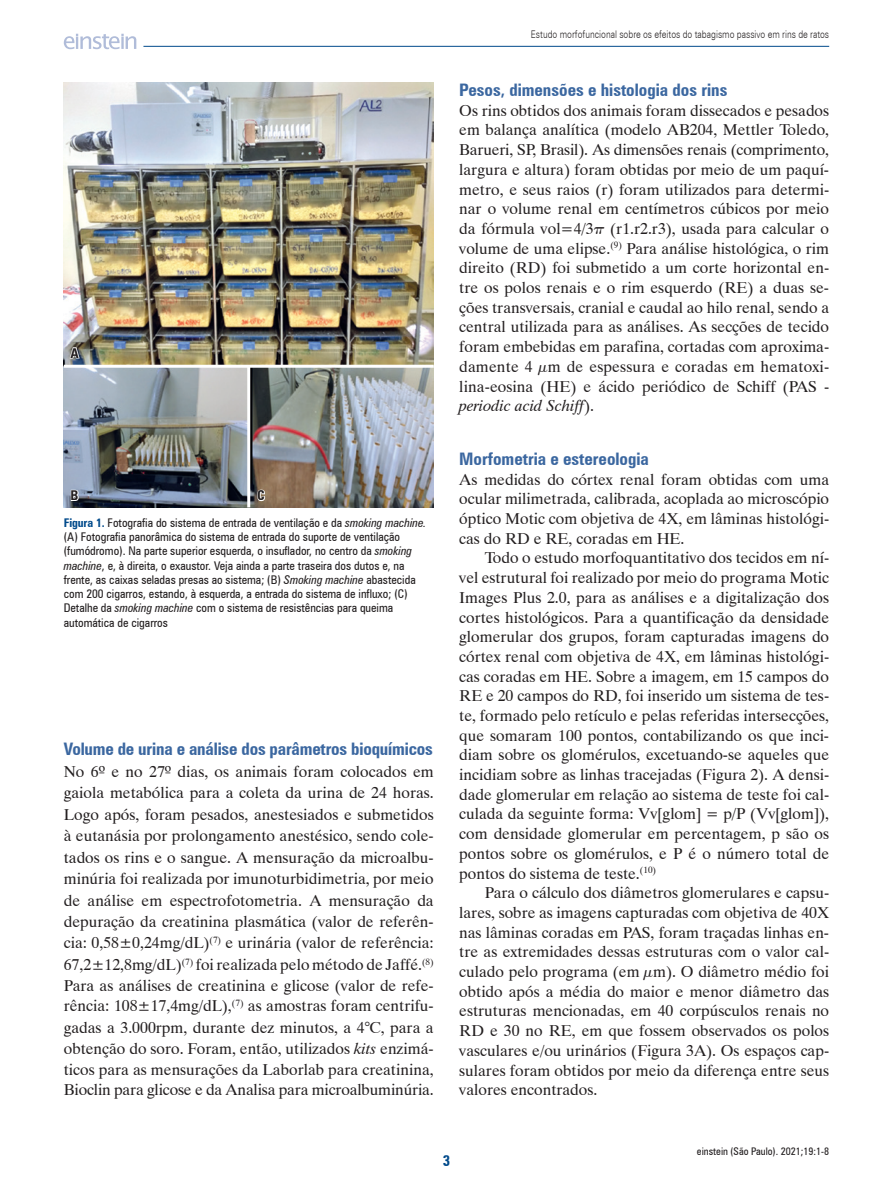
<style>
.page{position:relative;width:893px;height:1191px;background:#fff}
.page>*{position:absolute;margin:0;border:0;box-sizing:border-box;transform-origin:0 0}
.t1{font:700 condensed 17.25px "Zurich BT";color:#3b67a0}
.t2{font:15.75px/19.6px "Dutch 801 BT";color:#231f20;text-align:justify}
.t3{font:700 condensed 15px "Zurich BT";color:#004a8b}
.t4{font:700 condensed 13.5px "Zurich BT";color:#231f20}
.t5{font:condensed 12px/14.2px "Zurich BT";color:#231f20}
.t6{font:300 10.5px "Zurich BT";color:#231f20;scale:.8 1}
.t7{font:condensed 10.5px "Zurich BT";color:#231f20}
.s1{font-weight:700;color:#004a8b}
.s2{font-style:italic}
</style>
<div class="page">
<svg style="left:64px;top:34px;width:72px;height:15px"></svg>
<hr style="left:143px;top:46px;width:686px;height:1px;background:#004a8b">
<img style="left:64px;top:83px;width:370px;height:424px">
<hr style="left:64px;top:365px;width:370px;height:3px;background:#fff">
<hr style="left:247px;top:366px;width:3px;height:141px;background:#fff">
<svg style="left:69px;top:346px;width:11px;height:13px"></svg>
<svg style="left:65px;top:488px;width:15px;height:14px"></svg>
<svg style="left:256px;top:488px;width:10px;height:14px"></svg>
<p class="t4" style="left:70px;top:345px;width:10px">A</p>
<p class="t4" style="left:71px;top:487px;width:9px">B</p>
<p class="t4" style="left:257px;top:487px;width:9px">C</p>
<p class="t5" style="left:64px;top:515px;width:364px"><span class="s1">Figura 1.</span> Fotografia do sistema de entrada de ventilação e da <span class="s2">smoking machine. </span>(A) Fotografia panorâmica do sistema de entrada do suporte de ventilação (fumódromo). Na parte superior esquerda, o insuflador, no centro da <span class="s2">smoking machine</span>, e, à direita, o exaustor. Veja ainda a parte traseira dos dutos e, na frente, as caixas seladas presas ao sistema; (B) <span class="s2">Smoking machine</span> abastecida com 200 cigarros, estando, à esquerda, a entrada do sistema de influxo; (C)<br>Detalhe da <span class="s2">smoking machine</span> com o sistema de resistências para queima automática de cigarros</p>
<p class="t1" style="left:64px;top:739px;width:371px">Volume de urina e análise dos parâmetros bioquímicos</p>
<p class="t2" style="left:64px;top:760px;width:371px;line-height:21.1px">No 6º e no 27º dias, os animais foram colocados em gaiola metabólica para a coleta da urina de 24 horas.<br>Logo após, foram pesados, anestesiados e submetidos à eutanásia por prolongamento anestésico, sendo cole&shy;tados os rins e o sangue. A mensuração da microalbu&shy;minúria foi realizada por imunoturbidimetria, por meio de análise em espectrofotometria. A mensuração da depuração da creatinina plasmática (valor de referên&shy;cia: 0,58±0,24mg/dL)<sup>(7)</sup> e urinária (valor de referência:<br>67,2±12,8mg/dL)<sup>(7)</sup> foi realizada pelo método de Jaffé.<sup>(8)<br></sup>Para as análises de creatinina e glicose (valor de refe&shy;rência: 108±17,4mg/dL),<sup>(7)</sup> as amostras foram centrifu&shy;gadas a 3.000rpm, durante dez minutos, a 4°C, para a obtenção do soro. Foram, então, utilizados <span class="s2">kits</span> enzimá&shy;ticos para as mensurações da Laborlab para creatinina, Bioclin para glicose e da Analisa para microalbuminúria.</p>
<p class="t6" style="left:531px;top:28px;width:374px">Estudo morfofuncional sobre os efeitos do tabagismo passivo em rins de ratos</p>
<p class="t1" style="left:459px;top:79px;width:270px">Pesos, dimensões e histologia dos rins</p>
<p class="t2" style="left:459px;top:100px;width:371px">Os rins obtidos dos animais foram dissecados e pesados em balança analítica (modelo AB204, Mettler Toledo, Barueri, SP, Brasil). As dimensões renais (comprimento, largura e altura) foram obtidas por meio de um paquí&shy;metro, e seus raios (r) foram utilizados para determi&shy;nar o volume renal em centímetros cúbicos por meio da fórmula vol=4/3π (r1.r2.r3), usada para calcular o volume de uma elipse.<sup>(9)</sup> Para análise histológica, o rim direito (RD) foi submetido a um corte horizontal en&shy;tre os polos renais e o rim esquerdo (RE) a duas se&shy;ções transversais, cranial e caudal ao hilo renal, sendo a central utilizada para as análises. As secções de tecido foram embebidas em parafina, cortadas com aproxima&shy;damente 4 μm de espessura e coradas em hematoxi&shy;lina-eosina (HE) e ácido periódico de Schiff (PAS - <span class="s2">periodic acid Schiff</span>).</p>
<p class="t1" style="left:459px;top:448px;width:191px">Morfometria e estereologia</p>
<p class="t2" style="left:459px;top:469px;width:371px">As medidas do córtex renal foram obtidas com uma ocular milimetrada, calibrada, acoplada ao microscópio óptico Motic com objetiva de 4X, em lâminas histológi&shy;cas do RD e RE, coradas em HE.</p>
<p class="t2" style="left:459px;top:548px;width:371px;text-indent:26px">Todo o estudo morfoquantitativo dos tecidos em ní&shy;vel estrutural foi realizado por meio do programa Motic Images Plus 2.0, para as análises e a digitalização dos cortes histológicos. Para a quantificação da densidade glomerular dos grupos, foram capturadas imagens do córtex renal com objetiva de 4X, em lâminas histológi&shy;cas coradas em HE. Sobre a imagem, em 15 campos do RE e 20 campos do RD, foi inserido um sistema de tes&shy;te, formado pelo retículo e pelas referidas intersecções, que somaram 100 pontos, contabilizando os que inci&shy;diam sobre os glomérulos, excetuando-se aqueles que incidiam sobre as linhas tracejadas (Figura 2). A densi&shy;dade glomerular em relação ao sistema de teste foi cal&shy;culada da seguinte forma: Vv[glom] = p/P (Vv[glom]), com densidade glomerular em percentagem, p são os pontos sobre os glomérulos, e P é o número total de pontos do sistema de teste.<sup>(10)</sup></p>
<p class="t2" style="left:459px;top:883px;width:371px;text-indent:26px">Para o cálculo dos diâmetros glomerulares e capsu&shy;lares, sobre as imagens capturadas com objetiva de 40X nas lâminas coradas em PAS, foram traçadas linhas en&shy;tre as extremidades dessas estruturas com o valor cal&shy;culado pelo programa (em µm). O diâmetro médio foi obtido após a média do maior e menor diâmetro das estruturas mencionadas, em 40 corpúsculos renais no RD e 30 no RE, em que fossem observados os polos vasculares e/ou urinários (Figura 3A). Os espaços cap&shy;sulares foram obtidos por meio da diferença entre seus valores encontrados.</p>
<p class="t3" style="left:443px;top:1151px;width:9px">3</p>
<p class="t7" style="left:697px;top:1144px;width:134px">einstein (São Paulo). 2021;19:1-8</p>
</div>
